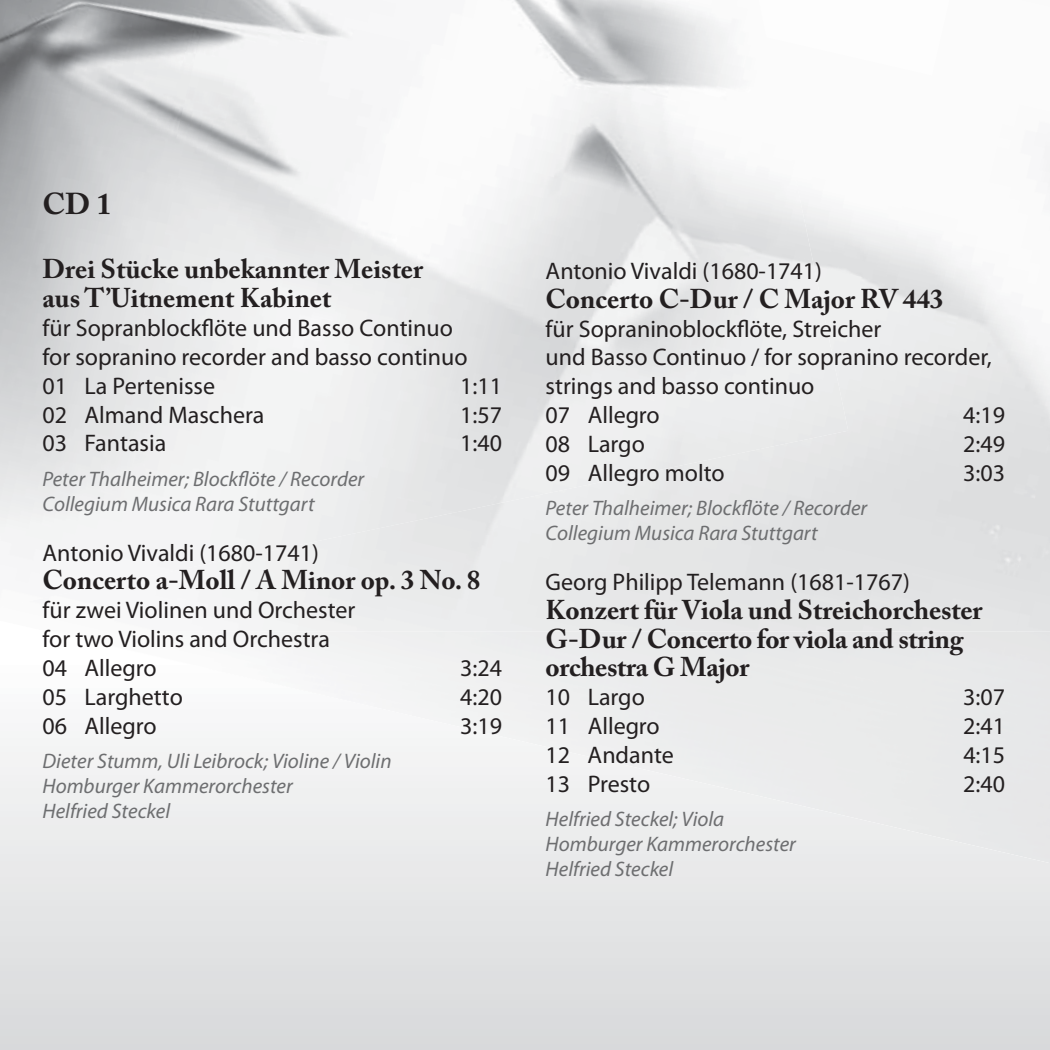
<style>
.page{position:relative;width:1050px;height:1050px;background:#fff}
.page>*{position:absolute;margin:0;border:0;box-sizing:border-box;transform-origin:0 0}
.t1{font:700 30px "Adobe Caslon Pro";color:#231f20}
.t2{font:700 27px/28.8px "Adobe Caslon Pro";color:#231f20}
.t3{font:24px/28.8px "Myriad Pro";color:#231f20}
.t4{font:italic 21px/25.2px "Myriad Pro";color:#6d6e70}
</style>
<div class="page">
<div style="left:0;top:738px;width:1049px;height:311px;background:#e1e2e3"></div>
<div style="left:408px;top:571px;width:222px;height:60px;background:#eaebeb"></div>
<div style="left:966px;top:534px;width:83px;height:333px;background:#e0e1e2"></div>
<img style="left:0;top:0;width:209px;height:611px">
<img style="left:732px;top:175px;width:116px;height:320px">
<div style="left:292px;top:477px;width:176px;height:108px;background:#e9eaea"></div>
<img style="left:46px;top:631px;width:1003px;height:233px">
<p class="t1" style="left:43px;top:192px;width:70px">CD 1</p>
<p class="t2" style="left:43px;top:258px;width:382px">Drei Stücke unbekannter Meister aus T’Uitnement Kabinet</p>
<p class="t3" style="left:43px;top:316px;width:426px">für Sopranblockflöte und Basso Continuo for sopranino recorder and basso continuo<br>01 La Pertenisse</p>
<p class="t3" style="left:460px;top:373px;width:43px">1:11</p>
<p class="t3" style="left:43px;top:402px;width:223px">02 Almand Maschera</p>
<p class="t3" style="left:460px;top:402px;width:43px">1:57</p>
<p class="t3" style="left:43px;top:431px;width:125px">03 Fantasia</p>
<p class="t3" style="left:460px;top:431px;width:43px">1:40</p>
<p class="t4" style="left:43px;top:468px;width:323px">Peter Thalheimer; Blockflöte / Recorder<br>Collegium Musica Rara Stuttgart</p>
<p class="t3" style="left:43px;top:540px;width:278px">Antonio Vivaldi (1680-1741)</p>
<p class="t2" style="left:43px;top:568px;width:439px">Concerto a-Moll / A Minor op. 3 No. 8</p>
<p class="t3" style="left:43px;top:598px;width:314px">für zwei Violinen und Orchester for two Violins and Orchestra<br>04 Allegro</p>
<p class="t3" style="left:460px;top:655px;width:43px">3:24</p>
<p class="t3" style="left:43px;top:684px;width:142px">05 Larghetto</p>
<p class="t3" style="left:460px;top:684px;width:43px">4:20</p>
<p class="t3" style="left:43px;top:713px;width:116px">06 Allegro</p>
<p class="t3" style="left:460px;top:713px;width:43px">3:19</p>
<p class="t4" style="left:43px;top:750px;width:350px">Dieter Stumm, Uli Leibrock; Violine / Violin<br>Homburger Kammerorchester<br>Helfried Steckel</p>
<p class="t3" style="left:545px;top:259px;width:278px">Antonio Vivaldi (1680-1741)</p>
<p class="t2" style="left:545px;top:287px;width:399px">Concerto C-Dur / C Major RV 443</p>
<p class="t3" style="left:545px;top:316px;width:447px">für Sopraninoblockflöte, Streicher<br>und Basso Continuo / for sopranino recorder, strings and basso continuo<br>07 Allegro</p>
<p class="t3" style="left:963px;top:403px;width:43px">4:19</p>
<p class="t3" style="left:545px;top:432px;width:101px">08 Largo</p>
<p class="t3" style="left:963px;top:432px;width:43px">2:49</p>
<p class="t3" style="left:545px;top:460px;width:180px">09 Allegro molto</p>
<p class="t3" style="left:963px;top:460px;width:43px">3:03</p>
<p class="t4" style="left:545px;top:497px;width:323px">Peter Thalheimer; Blockflöte / Recorder<br>Collegium Musica Rara Stuttgart</p>
<p class="t3" style="left:545px;top:570px;width:366px">Georg Philipp Telemann (1681-1767)</p>
<p class="t2" style="left:545px;top:598px;width:438px">Konzert für Viola und Streichorchester<br>G-Dur / Concerto for viola and string orchestra G Major</p>
<p class="t3" style="left:545px;top:685px;width:101px">10 Largo</p>
<p class="t3" style="left:963px;top:685px;width:43px">3:07</p>
<p class="t3" style="left:545px;top:714px;width:116px">11 Allegro</p>
<p class="t3" style="left:963px;top:714px;width:43px">2:41</p>
<p class="t3" style="left:545px;top:742px;width:130px">12 Andante</p>
<p class="t3" style="left:963px;top:742px;width:43px">4:15</p>
<p class="t3" style="left:545px;top:771px;width:106px">13 Presto</p>
<p class="t3" style="left:963px;top:771px;width:43px">2:40</p>
<p class="t4" style="left:545px;top:808px;width:252px">Helfried Steckel; Viola<br>Homburger Kammerorchester<br>Helfried Steckel</p>
</div>
